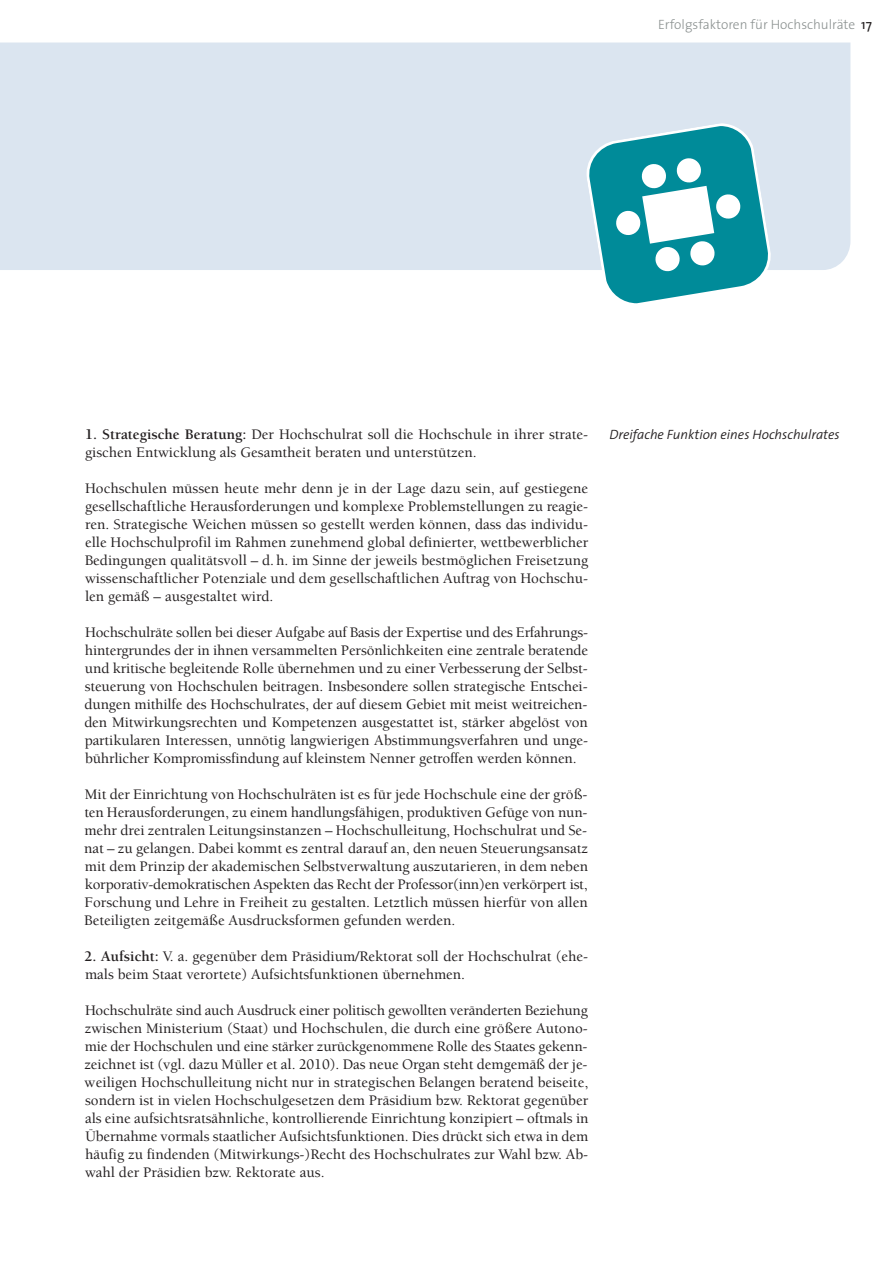
<style>
.page{position:relative;width:893px;height:1263px;background:#fff}
.page>*{position:absolute;margin:0;border:0;box-sizing:border-box;transform-origin:0 0}
.t1{font:500 15px/18px "Berkeley";color:#231f20;text-align:justify}
.t2{font:italic 300 13.5px "The Sans";color:#231f20}
.t3{font:300 13.5px "The Sans";color:#8b9190}
.s1{font-weight:400;color:#231f20}
.s2{font-weight:700}
</style>
<div class="page">
<div style="left:0;top:43px;width:850px;height:227px;background:#dbe5f0"></div>
<svg style="left:585px;top:122px;width:187px;height:182px"></svg>
<p class="t3" style="left:658px;top:19px;width:215px">Erfolgsfaktoren für Hochschulräte <span class="s1">17</span></p>
<p class="t1" style="left:85px;top:425px;width:505px"><span class="s2">1. Strategische Beratung:</span> Der Hochschulrat soll die Hochschule in ihrer strate - gischen Entwicklung als Gesamt heit beraten und un ter stützen.</p>
<p class="t1" style="left:85px;top:479px;width:505px">Hochschulen müssen heute mehr denn je in der Lage dazu sein, auf gestiegene gesell schaftliche He raus forde rungen und komplexe Problemstellungen zu rea gie&shy;ren. Strategi sche Weichen müssen so gestellt werden können, dass das individu&shy;elle Hoch schul profil im Rah men zu neh mend global definierter, wettbe werblicher Be din gun gen quali täts voll – d. h. im Sinne der jeweils bestmöglichen Frei setzung wissen schaft licher Potenziale und dem gesellschaftlichen Auftrag von Hochschu&shy;len gemäß – ausge stal tet wird.</p>
<p class="t1" style="left:84px;top:623px;width:505px">Hochschulräte sollen bei dieser Aufgabe auf Basis der Expertise und des Erfahrungs - hintergrundes der in ihnen versammelten Persönlichkeiten eine zentrale beratende und kritische begleitende Rolle über nehmen und zu einer Verbesserung der Selbst - steu e rung von Hochschulen beitragen. Insbesondere sollen strategische Ent schei - dungen mithilfe des Hochschulrates, der auf diesem Gebiet mit meist weitreichen&shy;den Mitwirkungsrechten und Kompe tenzen ausgestattet ist, stärker abge löst von parti ku la ren Interes sen, unnötig lang wierigen Ab stim mungs ver fah ren und un ge - bühr licher Kompro miss fin dung auf kleinstem Nenner getroffen werden können.</p>
<p class="t1" style="left:84px;top:785px;width:505px">Mit der Einrichtung von Hochschulräten ist es für jede Hoch schule eine der größ&shy;ten Herausforderungen, zu einem handlungs fähigen, pro duk tiven Gefüge von nun - mehr drei zentralen Leitungsinstanzen – Hochschul leitung, Hoch schul rat und Se&shy;nat – zu gelangen. Dabei kommt es zentral darauf an, den neuen Steuerungs ansatz mit dem Prinzip der aka de mischen Selbst ver waltung auszu tarieren, in dem neben korporativ-demokratischen Aspekten das Recht der Profes sor(inn)en verkörpert ist, Forschung und Lehre in Freiheit zu ge stal ten. Letztlich müssen hierfür von allen Be teilig ten zeitgemäße Ausdrucksformen gefunden werden.</p>
<p class="t1" style="left:84px;top:947px;width:505px"><span class="s2">2. Aufsicht:</span> V. a. gegenüber dem Präsidium/Rektorat soll der Hochschulrat (ehe&shy;mals beim Staat verortete) Aufsichts funktionen übernehmen.</p>
<p class="t1" style="left:84px;top:1001px;width:506px">Hochschulräte sind auch Ausdruck einer politisch gewollten veränderten Beziehung zwischen Ministerium (Staat) und Hochschulen, die durch eine größere Autono&shy;mie der Hochschulen und eine stärker zurückgenommene Rolle des Staates gekenn - zeichnet ist (vgl. dazu Müller et al. 2010). Das neue Organ steht demgemäß der je&shy;weiligen Hoch schul leitung nicht nur in strategischen Belangen beratend bei seite, sondern ist in vielen Hochschul gesetzen dem Präsi dium bzw. Rektorat gegen über als eine auf sichts rats ähnliche, kon trollieren de Ein richtung konzipiert – oftmals in Übernahme vormals staatlicher Aufsichts funktionen. Dies drückt sich etwa in dem häufig zu findenden (Mitwirkungs-)Recht des Hochschulrates zur Wahl bzw. Ab&shy;wahl der Präsidien bzw. Rektorate aus.</p>
<p class="t2" style="left:609px;top:429px;width:232px">Dreifache Funktion eines Hochschulrates</p>
</div>
